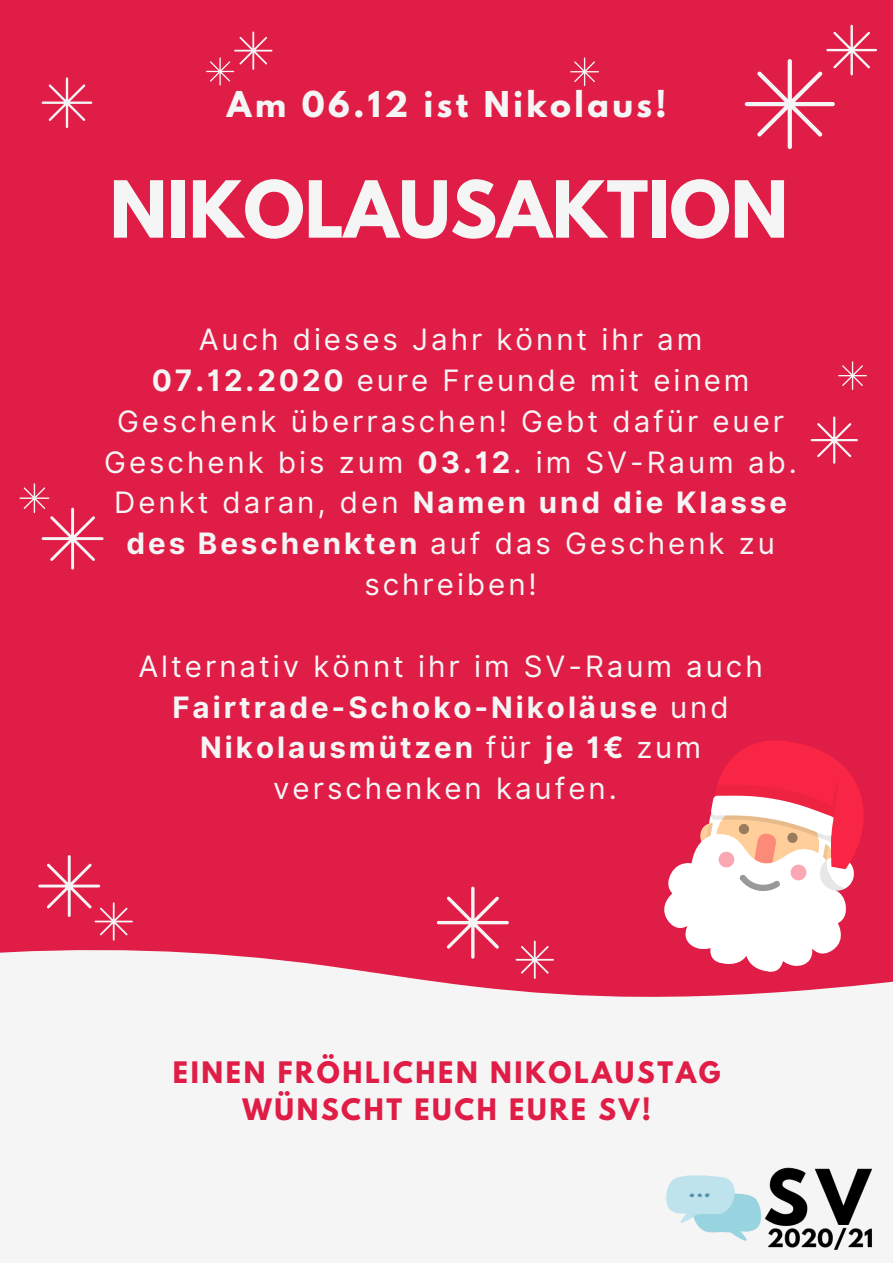
<style>
.page{position:relative;width:893px;height:1263px;background:#df1d46}
.page>*{position:absolute;margin:0;border:0;box-sizing:border-box;transform-origin:0 0}
.t1{font:700 69.6px "League Spartan";color:#f5f5f5}
.t2{font:700 31.58px "League Spartan";letter-spacing:.11em;color:#f5f5f5}
.t3{font:29.47px/40.8px "Inter";letter-spacing:.1em;color:#f5f5f5;text-align:center}
.t4{font:700 26.25px/36.6px "League Spartan";letter-spacing:.1em;color:#df1d46;text-align:center}
.s1{font-weight:700}
</style>
<div class="page">
<svg style="left:0;top:922px;width:893px;height:341px;background:#f2dde1"></svg>
<svg style="left:42px;top:77px;width:50px;height:51px"></svg>
<svg style="left:745px;top:25px;width:132px;height:124px"></svg>
<svg style="left:38px;top:855px;width:95px;height:86px"></svg>
<svg style="left:810px;top:416px;width:48px;height:48px"></svg>
<svg style="left:206px;top:32px;width:66px;height:54px"></svg>
<svg style="left:437px;top:886px;width:72px;height:73px"></svg>
<svg style="left:515px;top:941px;width:39px;height:38px"></svg>
<svg style="left:838px;top:361px;width:29px;height:29px"></svg>
<svg style="left:570px;top:57px;width:29px;height:29px"></svg>
<svg style="left:20px;top:483px;width:84px;height:86px"></svg>
<img style="left:659px;top:1091px;width:230px;height:172px">
<svg style="left:650px;top:740px;width:239px;height:245px"></svg>
<p class="t2" style="left:227px;top:88px;width:441px">Am 06.12 ist Nikolaus!</p>
<h1 class="t1" style="left:110px;top:175px;width:680px">NIKOLAUSAKTION</h1>
<p class="t3" style="left:104px;top:319px;width:694px">Auch dieses Jahr könnt ihr am<br><span class="s1">07.12.2020</span> eure Freunde mit einem<br>Geschenk überraschen! Gebt dafür euer<br>Geschenk bis zum <span class="s1">03.12</span>. im SV-Raum ab.<br>Denkt daran, den <span class="s1">Namen und die Klasse des Beschenkten</span> auf das Geschenk zu schreiben!</p>
<p class="t3" style="left:138px;top:646px;width:626px">Alternativ könnt ihr im SV-Raum auch<br><span class="s1">Fairtrade-Schoko-Nikoläuse</span> und<br><span class="s1">Nikolausmützen</span> für <span class="s1">je 1€</span> zum verschenken kaufen.</p>
<p class="t4" style="left:173px;top:1057px;width:549px">EINEN FRÖHLICHEN NIKOLAUSTAG<br>WÜNSCHT EUCH EURE SV!</p>
</div>
